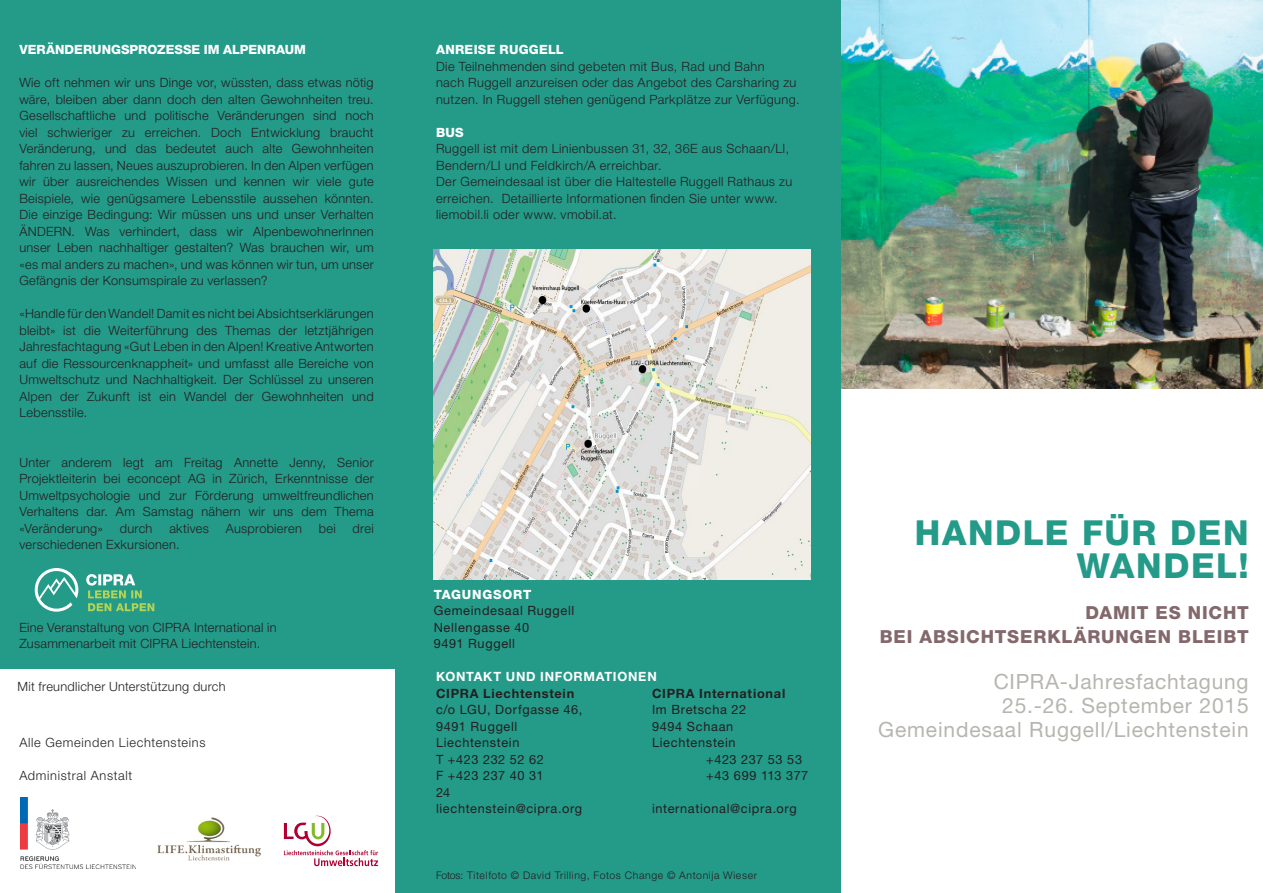
<style>
.page{position:relative;width:1263px;height:893px;background:#fff}
.page>*{position:absolute;margin:0;border:0;box-sizing:border-box;transform-origin:0 0}
.t1{font:800 34.5px/33px "Helvetica Neue LT Pro";letter-spacing:.045em;color:#249a89;text-align:right}
.t2{font:21px "Helvetica Neue LT Pro";letter-spacing:.04em;color:#b7b5af}
.t3{font:800 18px "Helvetica Neue LT Pro";letter-spacing:.045em;color:#83686c}
.t4{font:300 12.75px/16.5px "Helvetica Neue LT Pro";letter-spacing:.03em;color:#231f20}
.t5{font:12.75px/16.5px "Helvetica Neue LT Pro";letter-spacing:.05em;color:#231f20}
.t6{font:700 12.75px/16.5px "Helvetica Neue LT Pro";letter-spacing:.06em;color:#fff}
.t7{font:800 12.75px "Helvetica Neue CE";letter-spacing:.005em;color:#fff}
.t8{font:300 12.75px "Helvetica Neue LT Pro";letter-spacing:.055em;color:#231f20}
.t9{font:700 12.75px "Helvetica Neue LT Pro";letter-spacing:.06em;color:#231f20}
.t10{font:300 12.75px "Helvetica Neue LT Pro";letter-spacing:.05em;color:#231f20}
.t11{font:800 12.75px "Helvetica Neue LT Pro";letter-spacing:.025em;color:#fff}
.t12{font:300 10.5px "Helvetica Neue LT Pro";letter-spacing:.06em;color:#231f20}
.s1{font-weight:800;color:#fff}
.s2{color:#231f20}
</style>
<div class="page">
<div style="left:0;top:0;width:429px;height:668px;background:#249a89"></div>
<svg style="left:35px;top:568px;width:43px;height:44px"></svg>
<svg style="left:86px;top:574px;width:68px;height:37px"></svg>
<img style="left:21px;top:798px;width:114px;height:70px">
<img style="left:840px;top:0;width:423px;height:388px">
<div style="left:395px;top:0;width:445px;height:893px;background:#249a89"></div>
<img style="left:434px;top:250px;width:376px;height:329px">
<img style="left:158px;top:817px;width:103px;height:44px">
<svg style="left:284px;top:816px;width:94px;height:50px"></svg>
<p class="t7" style="left:19px;top:42px;width:288px">VERÄNDERUNGSPROZESSE IM ALPENRAUM</p>
<p class="t4" style="left:19px;top:74px;width:356px;text-align:justify">Wie oft nehmen wir uns Dinge vor, wüssten, dass etwas nötig wäre, bleiben aber dann doch den alten Gewohnheiten treu.<br>Gesellschaftliche und politische Veränderungen sind noch viel schwieriger zu erreichen. Doch Entwicklung braucht Veränderung, und das bedeutet auch alte Gewohnheiten fahren zu lassen, Neues auszuprobieren. In den Alpen verfügen wir über ausreichendes Wissen und kennen wir viele gute Beispiele, wie genügsamere Lebensstile aussehen könnten.<br>Die einzige Bedingung: Wir müssen uns und unser Verhalten ÄNDERN. Was verhindert, dass wir AlpenbewohnerInnen unser Leben nachhaltiger gestalten? Was brauchen wir, um «es mal anders zu machen», und was können wir tun, um unser Gefängnis der Konsumspirale zu verlassen?</p>
<p class="t4" style="left:19px;top:305px;width:356px;text-align:justify">«Handle für den Wandel! Damit es nicht bei Absichtserklärungen bleibt» ist die Weiterführung des Themas der letztjährigen Jahresfachtagung «Gut Leben in den Alpen! Kreative Antworten auf die Ressourcenknappheit» und umfasst alle Bereiche von Umweltschutz und Nachhaltigkeit. Der Schlüssel zu unseren Alpen der Zukunft ist ein Wandel der Gewohnheiten und Lebensstile.</p>
<p class="t4" style="left:19px;top:454px;width:356px;text-align:justify">Unter anderem legt am Freitag Annette Jenny, Senior Projektleiterin bei econcept AG in Zürich, Erkenntnisse der Umweltpsychologie und zur Förderung umweltfreundlichen Verhaltens dar. Am Samstag nähern wir uns dem Thema «Veränderung»</p>
<p class="t4" style="left:120px;top:520px;width:34px">durch</p>
<p class="t4" style="left:169px;top:520px;width:41px">aktives</p>
<p class="t4" style="left:226px;top:520px;width:78px">Ausprobieren</p>
<p class="t4" style="left:319px;top:520px;width:18px">bei</p>
<p class="t4" style="left:353px;top:520px;width:23px">drei</p>
<p class="t4" style="left:19px;top:536px;width:162px">verschiedenen Exkursionen.</p>
<p class="t4" style="left:19px;top:619px;width:259px">Eine Veranstaltung von CIPRA International in<br>Zusammenarbeit mit CIPRA Liechtenstein.</p>
<p class="t4" style="left:18px;top:678px;width:210px">Mit freundlicher Unterstützung durch</p>
<p class="t8" style="left:19px;top:735px;width:188px">Alle Gemeinden Liechtensteins</p>
<p class="t10" style="left:19px;top:768px;width:114px">Administral Anstalt</p>
<p class="t11" style="left:436px;top:42px;width:129px">ANREISE RUGGELL</p>
<p class="t4" style="left:436px;top:58px;width:365px">Die Teilnehmenden sind gebeten mit Bus, Rad und Bahn<br>nach Ruggell anzureisen oder das Angebot des Carsharing zu nutzen. In Ruggell stehen genügend Parkplätze zur Verfügung.</p>
<p class="t11" style="left:436px;top:125px;width:29px">BUS</p>
<p class="t4" style="left:436px;top:140px;width:355px">Ruggell ist mit dem Linienbussen 31, 32, 36E aus Schaan/LI,<br>Bendern/LI und Feldkirch/A erreichbar.</p>
<p class="t4" style="left:436px;top:173px;width:358px">Der Gemeindesaal ist über die Haltestelle Ruggell Rathaus zu erreichen. Detaillierte Informationen finden Sie unter www. liemobil.li oder www. vmobil.at.</p>
<p class="t5" style="left:434px;top:586px;width:142px"><span class="s1">TAGUNGSORT<br></span>Gemeindesaal Ruggell</p>
<p class="t5" style="left:434px;top:619px;width:97px">Nellengasse 40</p>
<p class="t5" style="left:434px;top:635px;width:83px">9491 Ruggell</p>
<p class="t6" style="left:436px;top:668px;width:222px">KONTAKT UND INFORMATIONEN<br><span class="s2">CIPRA Liechtenstein</span></p>
<p class="t9" style="left:652px;top:685px;width:135px">CIPRA International</p>
<p class="t5" style="left:436px;top:701px;width:148px">c/o LGU, Dorfgasse 46,</p>
<p class="t5" style="left:652px;top:701px;width:96px">Im Bretscha 22</p>
<p class="t5" style="left:436px;top:718px;width:83px">9491 Ruggell</p>
<p class="t5" style="left:652px;top:718px;width:83px">9494 Schaan</p>
<p class="t5" style="left:436px;top:734px;width:85px">Liechtenstein</p>
<p class="t5" style="left:652px;top:734px;width:85px">Liechtenstein</p>
<p class="t5" style="left:436px;top:751px;width:109px">T +423 232 52 62</p>
<p class="t5" style="left:706px;top:751px;width:98px">+423 237 53 53</p>
<p class="t5" style="left:436px;top:767px;width:109px">F +423 237 40 31</p>
<p class="t5" style="left:706px;top:767px;width:104px">+43 699 113 377</p>
<p class="t5" style="left:436px;top:784px;width:16px">24</p>
<p class="t5" style="left:436px;top:800px;width:148px">liechtenstein@cipra.org</p>
<p class="t5" style="left:652px;top:800px;width:146px">international@cipra.org</p>
<p class="t12" style="left:436px;top:869px;width:323px">Fotos: Titelfoto © David Trilling, Fotos Change © Antonija Wieser</p>
<p class="t1" style="left:915px;top:516px;width:335px">HANDLE FÜR DEN<br>WANDEL!</p>
<p class="t3" style="left:1085px;top:601px;width:165px">DAMIT ES NICHT</p>
<p class="t3" style="left:880px;top:625px;width:370px">BEI ABSICHTSERKLÄRUNGEN BLEIBT</p>
<p class="t2" style="left:994px;top:669px;width:256px">CIPRA-Jahresfachtagung</p>
<p class="t2" style="left:1002px;top:693px;width:248px">25.-26. September 2015</p>
<p class="t2" style="left:878px;top:717px;width:372px">Gemeindesaal Ruggell/Liechtenstein</p>
</div>
